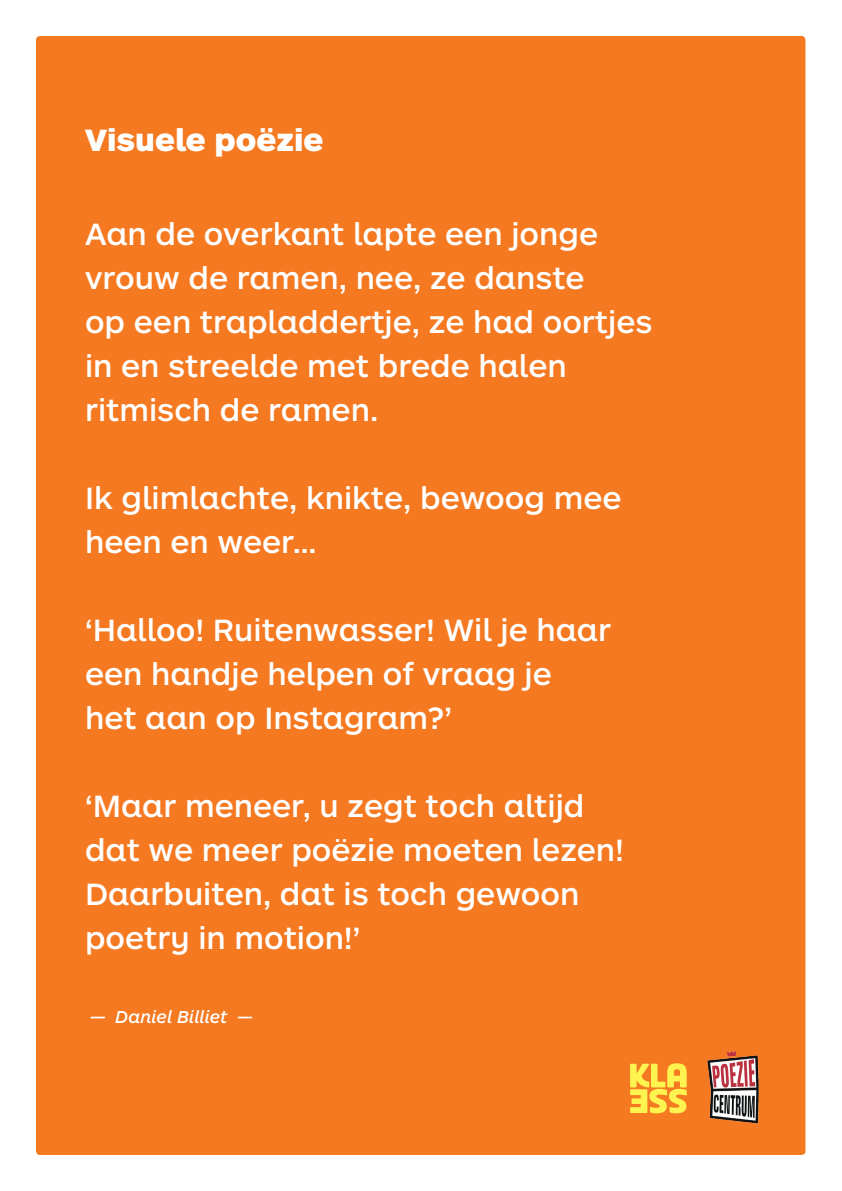
<style>
.page{position:relative;width:842px;height:1191px;background:#fff}
.page>*{position:absolute;margin:0;border:0;box-sizing:border-box;transform-origin:0 0}
.t1{font:500 32px/44px "ARS Maquette Pro";color:#fff}
.t2{font:900 32px "ARS Maquette Pro";color:#fff}
.t3{font:italic 500 18px "ARS Maquette Pro";color:#fff}
</style>
<div class="page">
<div style="left:36px;top:36px;width:769px;height:1119px;background:#f47921;border-radius:4px"></div>
<svg style="left:630px;top:1063px;width:57px;height:50px"></svg>
<img style="left:707px;top:1050px;width:52px;height:73px">
<p class="t2" style="left:85px;top:119px;width:240px">Visuele poëzie</p>
<p class="t1" style="left:85px;top:210px;width:569px">Aan de overkant lapte een jonge vrouw de ramen, nee, ze danste<br>op een trapladdertje, ze had oortjes in en streelde met brede halen ritmisch de ramen.</p>
<p class="t1" style="left:85px;top:474px;width:538px">Ik glimlachte, knikte, bewoog mee heen en weer…</p>
<p class="t1" style="left:85px;top:606px;width:528px">‘Halloo! Ruitenwasser! Wil je haar een handje helpen of vraag je het aan op Instagram?’</p>
<p class="t1" style="left:85px;top:782px;width:541px">‘Maar meneer, u zegt toch altijd dat we meer poëzie moeten lezen!<br>Daarbuiten, dat is toch gewoon poetry in motion!’</p>
<p class="t3" style="left:90px;top:1005px;width:165px">— Daniel Billiet —</p>
</div>
